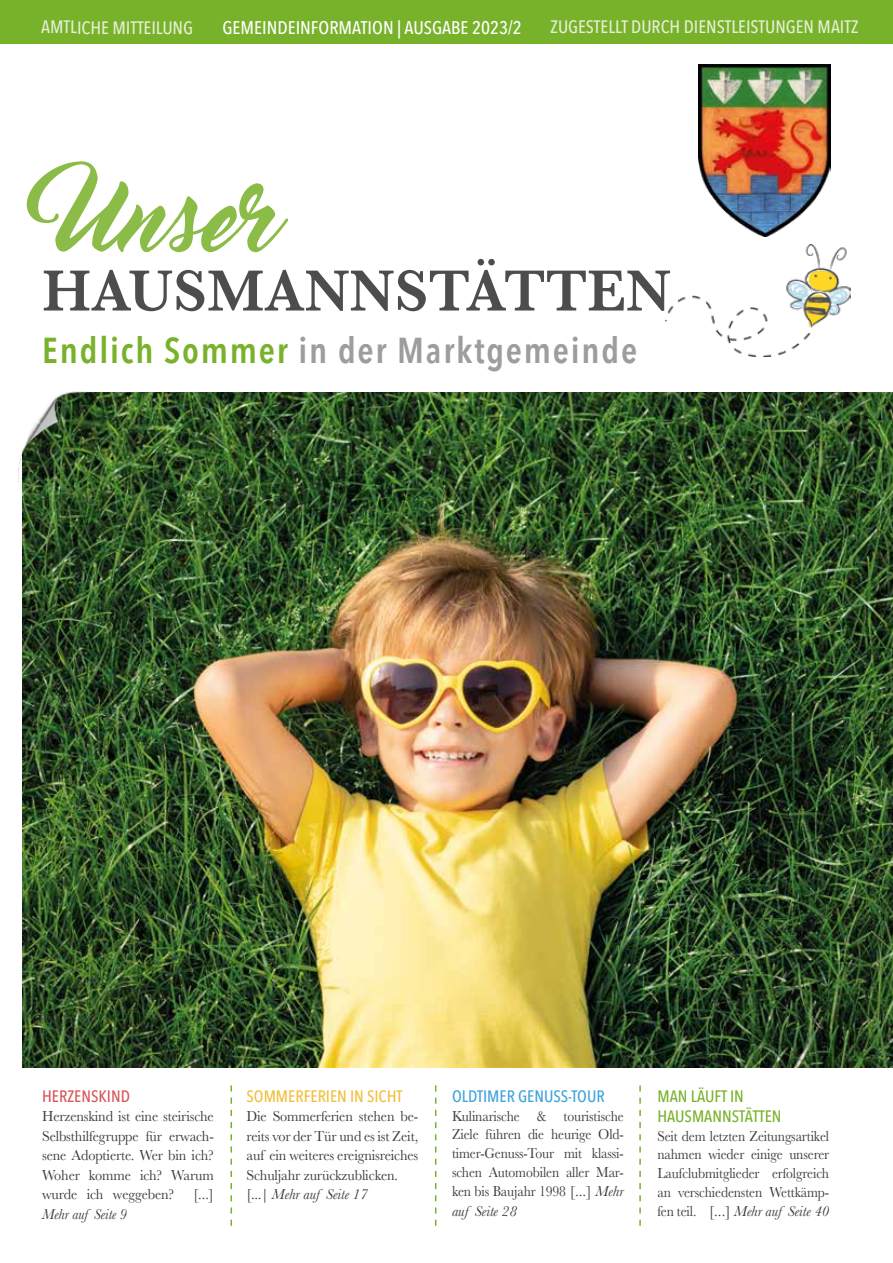
<style>
.page{position:relative;width:893px;height:1263px;background:#fff}
.page>*{position:absolute;margin:0;border:0;box-sizing:border-box;transform-origin:0 0}
.t1{font:93px "Master Of Break";color:#78b22b}
.t2{font:600 60.3px "Baskerville";color:#4d4d4c}
.t3{font:600 36px "Avenir Next Condensed";letter-spacing:.05em;color:#9d9d9c}
.t4{font:500 18.3px "Avenir Next Condensed";color:#fff}
.t5{font:500 18px "Avenir Next Condensed";color:#fff}
.t6{font:500 16.5px/19.8px "Avenir Next Condensed";color:#78b22b}
.t7{font:500 16.5px "Avenir Next Condensed";color:#3fa2db}
.t8{font:500 16.5px "Avenir Next Condensed";color:#f3be38}
.t9{font:500 16.5px "Avenir Next Condensed";color:#d85558}
.t10{font:15px/19px "Baskerville";letter-spacing:-.01em;color:#3c3c3b;text-align:justify;scale:.91 1}
.t11{font:15px/19.5px "Baskerville";letter-spacing:-.01em;color:#3c3c3b;text-align:justify;scale:.95 1}
.t12{font:italic 15px "Baskerville";color:#3c3c3b;scale:.95 1}
.s1{color:#78b22b}
.s2{font-style:italic}
</style>
<div class="page">
<img style="left:22px;top:393px;width:871px;height:674px">
<div style="left:0;top:0;width:893px;height:43px;background:#78b22b"></div>
<img style="left:18px;top:391px;width:116px;height:92px">
<img style="left:698px;top:64px;width:132px;height:173px">
<svg style="left:435px;top:1085px;width:1px;height:141px"></svg>
<svg style="left:231px;top:1085px;width:1px;height:141px"></svg>
<svg style="left:639px;top:1085px;width:2px;height:141px"></svg>
<img style="left:666px;top:244px;width:184px;height:113px">
<p class="t5" style="left:41px;top:17px;width:153px">AMTLICHE MITTEILUNG</p>
<p class="t4" style="left:223px;top:17px;width:301px">GEMEINDEINFORMATION | AUSGABE 2023/2</p>
<p class="t5" style="left:550px;top:16px;width:310px">ZUGESTELLT DURCH DIENSTLEISTUNGEN MAITZ</p>
<h1 class="t1" style="left:55px;top:166px;width:219px">Unser</h1>
<h2 class="t2" style="left:42px;top:249px;width:630px">HAUSMANNSTÄTTEN</h2>
<h3 class="t3" style="left:42px;top:319px;width:596px"><span class="s1">Endlich Sommer</span> in der Marktgemeinde</h3>
<p class="t9" style="left:42px;top:1086px;width:89px">HERZENSKIND</p>
<p class="t11" style="left:42px;top:1107px;width:182px">Herzenskind ist eine steirische Selbsthilfegruppe für erwach&shy;sene Adoptierte. Wer bin ich?<br>Woher komme ich? Warum wurde ich weggeben?</p>
<p class="t11" style="left:193px;top:1185px;width:23px">[...]</p>
<p class="t12" style="left:42px;top:1204px;width:91px">Mehr auf Seite 9</p>
<p class="t8" style="left:247px;top:1086px;width:158px">SOMMERFERIEN IN SICHT</p>
<p class="t11" style="left:247px;top:1107px;width:182px;text-align:left">Die Sommerferien stehen be&shy;reits vor der Tür und es ist Zeit, auf ein weiteres ereignisreiches<br>Schuljahr zurückzublicken. [...| <span class="s2">Mehr auf Seite 17</span></p>
<p class="t7" style="left:452px;top:1086px;width:154px">OLDTIMER GENUSS-TOUR</p>
<p class="t10" style="left:452px;top:1106px;width:190px">Kulinarische &amp; touristische Ziele führen die heurige Old&shy;timer-Genuss-Tour mit klassi&shy;schen Automobilen aller Mar&shy;ken bis Baujahr 1998 [...] <span class="s2">Mehr auf Seite 28</span></p>
<p class="t6" style="left:657px;top:1086px;width:126px">MAN LÄUFT IN<br>HAUSMANNSTÄTTEN</p>
<p class="t10" style="left:657px;top:1126px;width:190px">Seit dem letzten Zeitungsartikel nahmen wieder einige unserer Laufclubmitglieder erfolgreich an verschiedensten Wettkämp&shy;fen teil. [...] <span class="s2">Mehr auf Seite 40</span></p>
</div>
